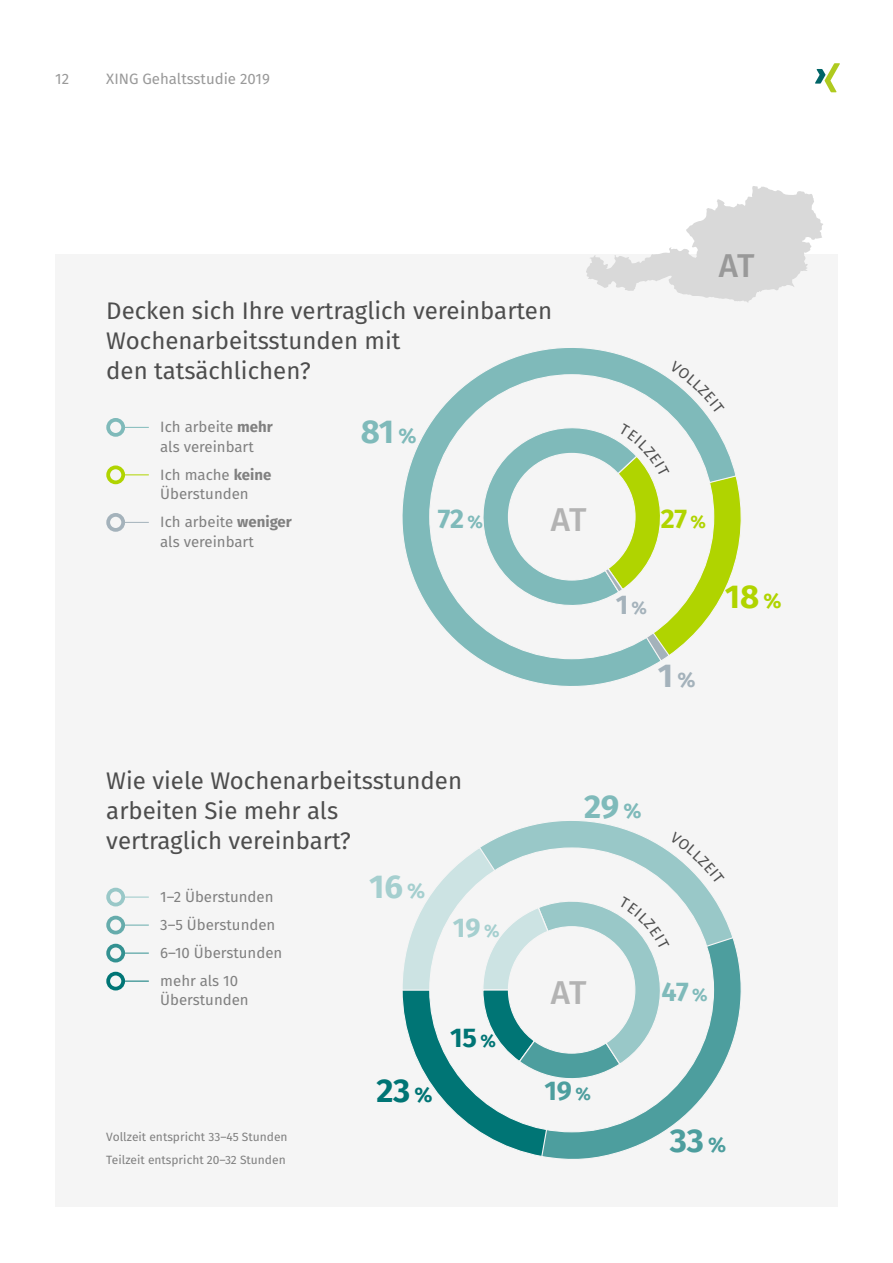
<style>
.page{position:relative;width:893px;height:1263px;background:#fff}
.page>*{position:absolute;margin:0;border:0;box-sizing:border-box;transform-origin:0 0}
.Text_4_-_infografik{font:700 33px "Fira Sans";color:#7fbaba}
.Text_4_-_infografik-2{font:500 33px "Fira Sans";color:#b3b3b3}
.Text_4_-_infografik-3{font:700 33px "Fira Sans";color:#4d9e9e}
.Text_4_-_infografik-4{font:700 33px "Fira Sans";color:#007575}
.Text_4_-_infografik-5{font:700 33px "Fira Sans";color:#b0d400}
.Text_4_-_infografik-6{font:700 33px "Fira Sans";color:#a5cfcf}
.Text_4_-_infografik-7{font:700 33px "Fira Sans";color:#a4b2bb}
.Text_4_-_infografik-8{font:500 33px "Fira Sans";color:#999}
.Text_4_-_infografik-9{font:700 27px "Fira Sans";color:#7fbaba}
.Text_4_-_infografik-10{font:700 27px "Fira Sans";color:#007575}
.Text_4_-_infografik-11{font:700 27px "Fira Sans";color:#4d9e9e}
.Text_4_-_infografik-12{font:700 27px "Fira Sans";color:#b0d400}
.Text_4_-_infografik-13{font:700 27px "Fira Sans";color:#a5cfcf}
.Text_4_-_infografik-14{font:700 27px "Fira Sans";color:#a4b2bb}
.H1__Infografik__16_2{font:24px/30px "Fira Sans";color:#4d4d4d}
.TX__Infografik__10_1{font:15px/19.5px "Fira Sans";color:#808080}
.t1{font:15px "Fira Sans";color:#999}
.BU__Grafik__8_11__re{font:12px "Fira Sans";color:#808080}
.s1{font-weight:700}
.s2{font-size:21px}
.s3{font-size:18px}
</style>
<div class="page">
<div style="left:55px;top:254px;width:783px;height:953px;background:#f5f5f5"></div>
<svg style="left:557px;top:943px;width:184px;height:216px"></svg>
<svg style="left:514px;top:821px;width:220px;height:171px"></svg>
<svg style="left:586px;top:186px;width:237px;height:116px"></svg>
<svg style="left:402px;top:348px;width:256px;height:338px"></svg>
<div style="left:430px;top:375px;width:284px;height:284px;background:#f5f5f5;border-radius:50%"></div>
<svg style="left:125px;top:427px;width:24px;height:1px"></svg>
<div style="left:106px;top:418px;width:19px;height:19px;border:4px solid #7fbaba;border-radius:50%"></div>
<svg style="left:125px;top:474px;width:24px;height:1px"></svg>
<div style="left:106px;top:465px;width:19px;height:19px;border:4px solid #b0d400;border-radius:50%"></div>
<svg style="left:125px;top:522px;width:24px;height:1px"></svg>
<div style="left:106px;top:513px;width:19px;height:19px;border:4px solid #a4b2bb;border-radius:50%"></div>
<svg style="left:125px;top:897px;width:24px;height:1px"></svg>
<div style="left:106px;top:888px;width:19px;height:18px;border:4px solid #99c8c8;border-radius:50%"></div>
<svg style="left:125px;top:925px;width:24px;height:1px"></svg>
<div style="left:106px;top:916px;width:19px;height:18px;border:4px solid #66acac;border-radius:50%"></div>
<svg style="left:125px;top:953px;width:24px;height:1px"></svg>
<div style="left:106px;top:944px;width:19px;height:18px;border:4px solid #339191;border-radius:50%"></div>
<svg style="left:125px;top:981px;width:24px;height:1px"></svg>
<div style="left:106px;top:972px;width:19px;height:18px;border:4px solid #007575;border-radius:50%"></div>
<svg style="left:815px;top:63px;width:25px;height:29px"></svg>
<svg style="left:469px;top:360px;width:273px;height:302px"></svg>
<svg style="left:402px;top:831px;width:323px;height:327px"></svg>
<p class="t1" style="left:55px;top:67px;width:15px">12</p>
<p class="t1" style="left:106px;top:67px;width:165px">XING Gehaltsstudie 2019</p>
<p class="H1__Infografik__16_2" style="left:106px;top:295px;width:447px">Decken sich Ihre vertraglich vereinbarten<br>Wochenarbeitsstunden mit<br>den tatsächlichen?</p>
<p class="TX__Infografik__10_1" style="left:160px;top:417px;width:114px">Ich arbeite <span class="s1">mehr </span>als vereinbart</p>
<p class="TX__Infografik__10_1" style="left:160px;top:464px;width:113px">Ich mache <span class="s1">keine<br></span>Überstunden</p>
<p class="TX__Infografik__10_1" style="left:160px;top:512px;width:133px">Ich arbeite <span class="s1">weniger </span>als vereinbart</p>
<p class="Text_4_-_infografik" style="left:361px;top:403px;width:57px">81 <span class="s2">%</span></p>
<p class="Text_4_-_infografik-9" style="left:438px;top:496px;width:47px">72<span class="s3">%</span></p>
<p class="Text_4_-_infografik-2" style="left:551px;top:493px;width:37px">AT</p>
<p class="Text_4_-_infografik-8" style="left:719px;top:239px;width:37px">AT</p>
<p class="Text_4_-_infografik-12" style="left:661px;top:496px;width:47px">27<span class="s3">%</span></p>
<p class="Text_4_-_infografik-14" style="left:616px;top:582px;width:33px">1<span class="s3">%</span></p>
<p class="Text_4_-_infografik-7" style="left:658px;top:648px;width:39px">1<span class="s2">%</span></p>
<p class="Text_4_-_infografik-5" style="left:725px;top:569px;width:58px">18<span class="s2">%</span></p>
<p class="H1__Infografik__16_2" style="left:106px;top:765px;width:357px">Wie viele Wochenarbeitsstunden arbeiten Sie mehr als<br>vertraglich vereinbart?</p>
<p class="TX__Infografik__10_1" style="left:160px;top:886px;width:115px">1–2 Überstunden</p>
<p class="TX__Infografik__10_1" style="left:160px;top:914px;width:117px">3–5 Überstunden</p>
<p class="TX__Infografik__10_1" style="left:160px;top:942px;width:124px">6–10 Überstunden</p>
<p class="TX__Infografik__10_1" style="left:160px;top:970px;width:90px">mehr als 10<br>Überstunden</p>
<p class="BU__Grafik__8_11__re" style="left:106px;top:1127px;width:183px">Vollzeit entspricht 33–45 Stunden</p>
<p class="BU__Grafik__8_11__re" style="left:106px;top:1150px;width:181px">Teilzeit entspricht 20–32 Stunden</p>
<p class="Text_4_-_infografik-6" style="left:369px;top:859px;width:58px">16<span class="s2">%</span></p>
<p class="Text_4_-_infografik-13" style="left:453px;top:905px;width:48px">19<span class="s3">%</span></p>
<p class="Text_4_-_infografik-4" style="left:376px;top:1063px;width:58px">23<span class="s2">%</span></p>
<p class="Text_4_-_infografik-10" style="left:450px;top:1015px;width:47px">15<span class="s3">%</span></p>
<p class="Text_4_-_infografik" style="left:584px;top:778px;width:59px">29<span class="s2">%</span></p>
<p class="Text_4_-_infografik-2" style="left:551px;top:966px;width:37px">AT</p>
<p class="Text_4_-_infografik-11" style="left:544px;top:1068px;width:48px">19<span class="s3">%</span></p>
<p class="Text_4_-_infografik-9" style="left:662px;top:969px;width:47px">47<span class="s3">%</span></p>
<p class="Text_4_-_infografik-3" style="left:670px;top:1113px;width:58px">33<span class="s2">%</span></p>
</div>
